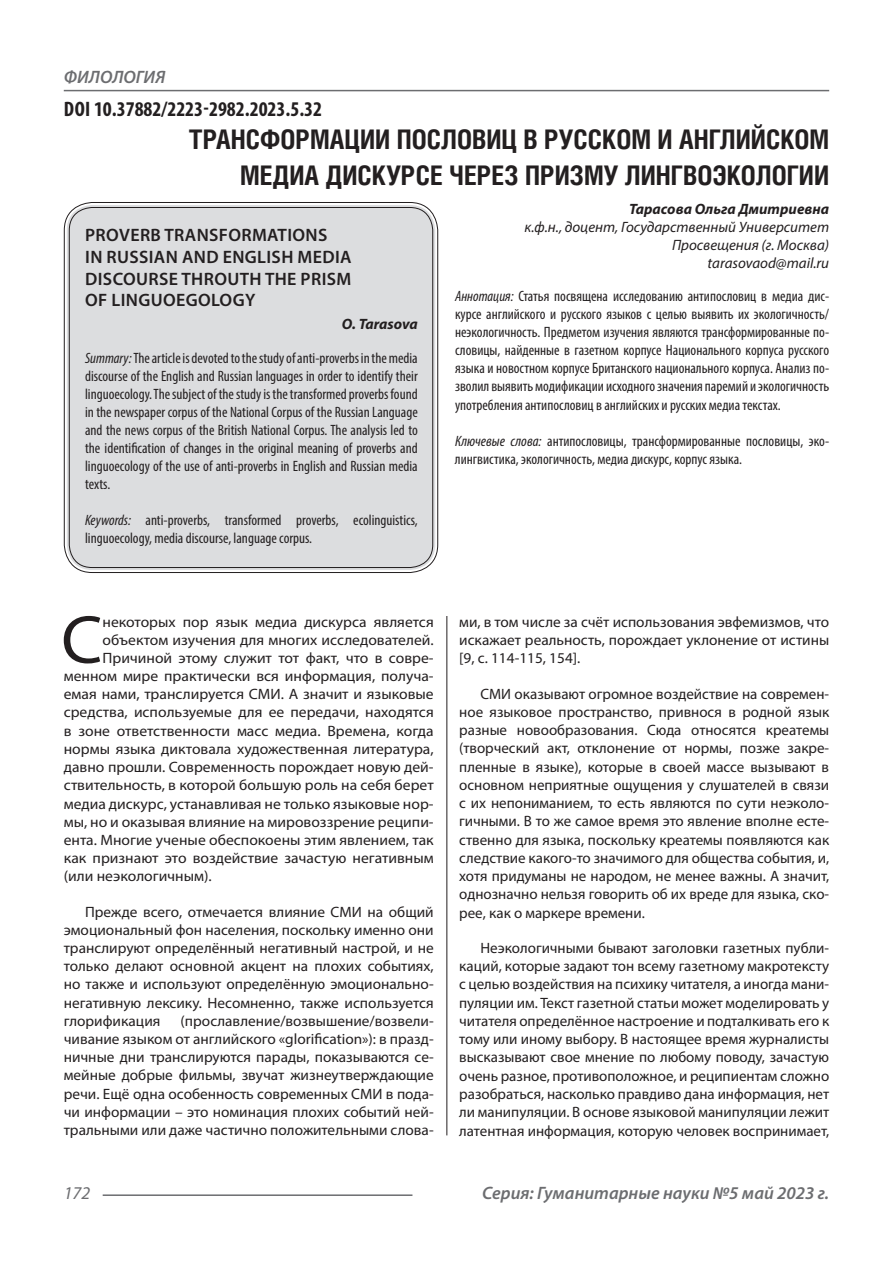
<style>
.page{position:relative;width:893px;height:1263px;background:#fff}
.page>*{position:absolute;margin:0;border:0;box-sizing:border-box;transform-origin:0 0}
.Статья_текст_первый{font:68.4px "Myriad Pro";color:#231f20;scale:1.04 1}
.Статья_название{font:700 27px/36px "Helios Cond C";color:#231f20;text-align:right}
.ДОИ{font:700 condensed 21px "Myriad Pro";color:#231f20}
.Статья_название_англ{font:600 18px/21.6px "Myriad Pro";letter-spacing:.02em;color:#231f20}
.t1{font:italic 600 18px "Myriad Pro";color:#6c6d70}
.t2{font:italic 18px "Myriad Pro";color:#6c6d70}
.Статья_текст{font:15px/18.3px "Myriad Pro";color:#231f20;text-align:justify}
.Статья_текст_первый-2{font:15px "Myriad Pro";color:#231f20;scale:1.04 1}
.Статья_аннотация_тек{font:condensed 15px/18px "Myriad Pro";color:#231f20;text-align:justify}
.Статья_аннотация_анг{font:condensed 15px/18px "Myriad Pro";color:#231f20;text-align:justify}
.Статья_автор_инфо{font:italic 15px/18px "Myriad Pro";color:#231f20;text-align:right}
.Статья_автор_фио_рус{font:italic 700 15px "Myriad Pro";color:#231f20}
.Статья_автор_англ{font:italic 700 15px "Myriad Pro";letter-spacing:-.01em;color:#231f20}
.s1{font-style:italic}
</style>
<div class="page">
<hr style="left:446px;top:128px;width:1px;height:1007px;background:#231f20">
<hr style="left:103px;top:1194px;width:309px;height:2px;background:#6c6d70">
<hr style="left:64px;top:90px;width:765px;height:1px;background:#6c6d70">
<div style="left:67px;top:205px;width:368px;height:365px;background:#dcdddf;border-radius:26px"></div>
<div style="left:69px;top:207px;width:364px;height:361px;border:1px solid #231f20;border-radius:23px"></div>
<p class="t1" style="left:64px;top:66px;width:103px">ФИЛОЛОГИЯ</p>
<p class="ДОИ" style="left:64px;top:96px;width:260px">DOI 10.37882/2223-2982.2023.5.32</p>
<p class="Статья_название" style="left:189px;top:121px;width:642px">ТРАНСФОРМАЦИИ ПОСЛОВИЦ В РУССКОМ И АНГЛИЙСКОМ<br>МЕДИА ДИСКУРСЕ ЧЕРЕЗ ПРИЗМУ ЛИНГВОЭКОЛОГИИ</p>
<p class="Статья_автор_фио_рус" style="left:629px;top:199px;width:202px">Тарасова Ольга Дмитриевна</p>
<p class="Статья_автор_инфо" style="left:525px;top:218px;width:306px">к.ф.н., доцент, Государственный Университет<br>Просвещения (г. Москва)</p>
<p class="Статья_автор_инфо" style="left:708px;top:254px;width:123px">tarasovaod@mail.ru</p>
<p class="Статья_аннотация_тек" style="left:455px;top:287px;width:376px"><span class="s1">Аннотация:</span> Статья посвящена исследованию антипословиц в медиа дис&shy;курсе английского и русского языков с целью выявить их экологичность/ неэкологичность. Предметом изучения являются трансформированные по&shy;словицы, найденные в газетном корпусе Национального корпуса русского языка и новостном корпусе Британского национального корпуса. Анализ по&shy;зволил выявить модификации исходного значения паремий и экологичность употребления антипословиц в английских и русских медиа текстах.</p>
<p class="Статья_аннотация_тек" style="left:455px;top:431px;width:376px"><span class="s1">Ключевые слова:</span> антипословицы, трансформированные пословицы, эко&shy;лингвистика, экологичность, медиа дискурс, корпус языка.</p>
<p class="Статья_название_англ" style="left:85px;top:224px;width:244px">PROVERB TRANSFORMATIONS</p>
<p class="Статья_название_англ" style="left:85px;top:246px;width:268px">IN RUSSIAN AND ENGLISH MEDIA<br>DISCOURSE THROUTH THE PRISM</p>
<p class="Статья_название_англ" style="left:85px;top:289px;width:172px">OF LINGUOEGOLOGY</p>
<p class="Статья_автор_англ" style="left:342px;top:314px;width:77px">O. Tarasova</p>
<p class="Статья_аннотация_анг" style="left:85px;top:349px;width:334px"><span class="s1">Summary:</span> The article is devoted to the study of anti-proverbs in the media discourse of the English and Russian languages in order to identify their linguoecology. The subject of the study is the transformed proverbs found in the newspaper corpus of the National Corpus of the Russian Language and the news corpus of the British National Corpus. The analysis led to the identification of changes in the original meaning of proverbs and linguoecology of the use of anti-proverbs in English and Russian media texts.</p>
<p class="Статья_аннотация_анг" style="left:85px;top:511px;width:334px"><span class="s1">Keywords:</span> anti-proverbs, transformed proverbs, ecolinguistics, linguoecology, media discourse, language corpus.</p>
<p class="Статья_текст_первый" style="left:61px;top:598px;width:41px">С</p>
<p class="Статья_текст_первый-2" style="left:102px;top:612px;width:320px">некоторых пор язык медиа дискурса является</p>
<p class="Статья_текст_первый-2" style="left:102px;top:630px;width:320px">объектом изучения для многих исследователей.</p>
<p class="Статья_текст_первый-2" style="left:102px;top:648px;width:320px">Причиной этому служит тот факт, что в совре-</p>
<p class="Статья_текст_первый-2" style="left:64px;top:667px;width:357px">менном мире практически вся информация, получа-</p>
<p class="Статья_текст_первый-2" style="left:64px;top:685px;width:357px">емая нами, транслируется СМИ. А значит и языковые</p>
<p class="Статья_текст_первый-2" style="left:64px;top:703px;width:357px">средства, используемые для ее передачи, находятся</p>
<p class="Статья_текст_первый-2" style="left:64px;top:721px;width:357px">в зоне ответственности масс медиа. Времена, когда</p>
<p class="Статья_текст_первый-2" style="left:64px;top:739px;width:357px">нормы языка диктовала художественная литература,</p>
<p class="Статья_текст_первый-2" style="left:64px;top:758px;width:357px">давно прошли. Современность порождает новую дей-</p>
<p class="Статья_текст_первый-2" style="left:64px;top:776px;width:357px">ствительность, в которой большую роль на себя берет</p>
<p class="Статья_текст_первый-2" style="left:64px;top:794px;width:357px">медиа дискурс, устанавливая не только языковые нор-</p>
<p class="Статья_текст_первый-2" style="left:64px;top:812px;width:357px">мы, но и оказывая влияние на мировоззрение реципи-</p>
<p class="Статья_текст_первый-2" style="left:64px;top:831px;width:357px">ента. Многие ученые обеспокоены этим явлением, так</p>
<p class="Статья_текст_первый-2" style="left:64px;top:849px;width:357px">как признают это воздействие зачастую негативным</p>
<p class="Статья_текст_первый-2" style="left:64px;top:867px;width:144px">(или неэкологичным).</p>
<p class="Статья_текст" style="left:64px;top:902px;width:371px;text-indent:21px">Прежде всего, отмечается влияние СМИ на общий эмоциональный фон населения, поскольку именно они транслируют определённый негативный настрой, и не только делают основной акцент на плохих событиях, но также и используют определённую эмоционально&shy;негативную лексику. Несомненно, также используется глорификация</p>
<p class="Статья_текст" style="left:64px;top:1011px;width:371px;text-indent:117px">(прославление/возвышение/возвели&shy;чивание языком от английского «glorification»): в празд&shy;ничные дни транслируются парады, показываются се&shy;мейные добрые фильмы, звучат жизнеутверждающие речи. Ещё одна особенность современных СМИ в пода&shy;чи информации – это номинация плохих событий ней&shy;тральными или даже частично положительными слова-</p>
<p class="Статья_текст" style="left:459px;top:612px;width:371px">ми, в том числе за счёт использования эвфемизмов, что искажает реальность, порождает уклонение от истины [9, с. 114-115, 154].</p>
<p class="Статья_текст" style="left:459px;top:684px;width:371px;text-indent:21px">СМИ оказывают огромное воздействие на современ&shy;ное языковое пространство, привнося в родной язык разные новообразования. Сюда относятся креатемы (творческий акт, отклонение от нормы, позже закре&shy;пленные в языке), которые в своей массе вызывают в основном неприятные ощущения у слушателей в связи с их непониманием, то есть являются по сути неэколо&shy;гичными. В то же самое время это явление вполне есте&shy;ственно для языка, поскольку креатемы появляются как следствие какого-то значимого для общества события, и, хотя придуманы не народом, не менее важны. А значит, однозначно нельзя говорить об их вреде для языка, ско&shy;рее, как о маркере времени.</p>
<p class="Статья_текст" style="left:459px;top:938px;width:371px;text-indent:21px">Неэкологичными бывают заголовки газетных публи&shy;каций, которые задают тон всему газетному макротексту с целью воздействия на психику читателя, а иногда мани&shy;пуляции им. Текст газетной статьи может моделировать у читателя определённое настроение и подталкивать его к тому или иному выбору. В настоящее время журналисты высказывают свое мнение по любому поводу, зачастую очень разное, противоположное, и реципиентам сложно разобраться, насколько правдиво дана информация, нет ли манипуляции. В основе языковой манипуляции лежит латентная информация, которую человек воспринимает,</p>
<p class="t2" style="left:64px;top:1182px;width:28px">172</p>
<p class="t1" style="left:482px;top:1182px;width:349px">Серия: Гуманитарные науки №5 май 2023 г.</p>
</div>
